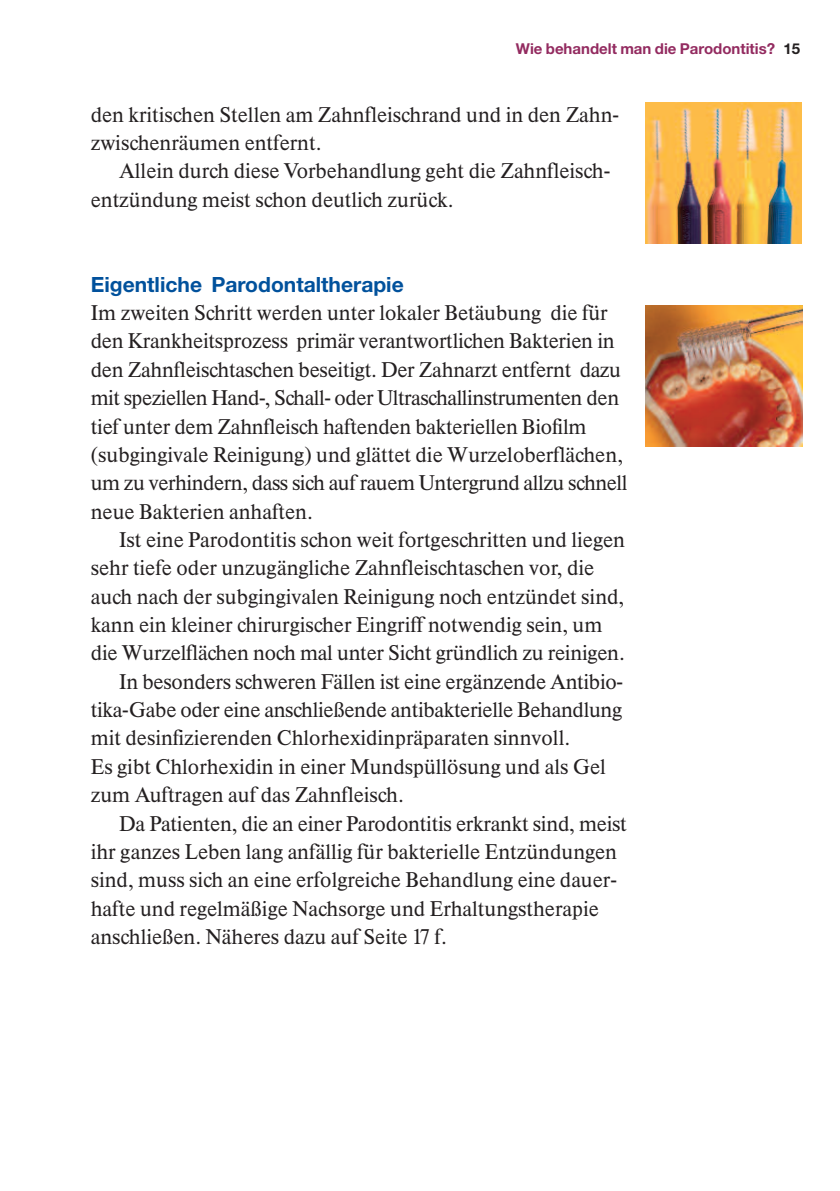
<style>
.page{position:relative;width:840px;height:1191px;background:#fff}
.page>*{position:absolute;margin:0;border:0;box-sizing:border-box;transform-origin:0 0}
.t1{font:500 21px/28.4px "Times BQ";color:#231f20}
.t2{font:700 21px "Helvetica Neue";color:#01519c}
.t3{font:700 15px "Helvetica Neue";color:#932b60}
.s1{color:#231f20}
</style>
<div class="page">
<img style="left:645px;top:102px;width:156px;height:141px">
<img style="left:645px;top:305px;width:156px;height:141px">
<p class="t3" style="left:515px;top:40px;width:286px">Wie behandelt man die Parodontitis? <span class="s1">15</span></p>
<p class="t1" style="left:91px;top:100px;width:529px">den kritischen Stellen am Zahnfleischrand und in den Zahn&shy;zwischenräumen entfernt.</p>
<p class="t1" style="left:91px;top:157px;width:520px;text-indent:28px">Allein durch diese Vorbehandlung geht die Zahnfleisch&shy;entzündung meist schon deutlich zurück.</p>
<p class="t2" style="left:91px;top:271px;width:314px">Eigentliche Parodontaltherapie</p>
<p class="t1" style="left:91px;top:298px;width:538px">Im zweiten Schritt werden unter lokaler Betäubung die für den Krankheitsprozess primär verantwortlichen Bakterien in den Zahnfleischtaschen beseitigt. Der Zahnarzt entfernt dazu mit speziellen Hand-, Schall- oder Ultraschallinstrumenten den tief unter dem Zahnfleisch haftenden bakteriellen Biofilm (subgingivale Reinigung) und glättet die Wurzeloberflächen, um zu verhindern, dass sich auf rauem Untergrund allzu schnell neue Bakterien anhaften.</p>
<p class="t1" style="left:119px;top:525px;width:507px">Ist eine Parodontitis schon weit fortgeschritten und liegen</p>
<p class="t1" style="left:91px;top:553px;width:504px">sehr tiefe oder unzugängliche Zahnfleischtaschen vor, die</p>
<p class="t1" style="left:91px;top:582px;width:534px">auch nach der subgingivalen Reinigung noch entzündet sind,</p>
<p class="t1" style="left:91px;top:610px;width:512px">kann ein kleiner chirurgischer Eingriff notwendig sein, um</p>
<p class="t1" style="left:91px;top:638px;width:535px">die Wurzelflächen noch mal unter Sicht gründlich zu reinigen.</p>
<p class="t1" style="left:119px;top:667px;width:505px">In besonders schweren Fällen ist eine ergänzende Antibio-</p>
<p class="t1" style="left:91px;top:695px;width:532px">tika-Gabe oder eine anschließende antibakterielle Behandlung</p>
<p class="t1" style="left:91px;top:723px;width:480px">mit desinfizierenden Chlorhexidinpräparaten sinnvoll.</p>
<p class="t1" style="left:91px;top:752px;width:516px">Es gibt Chlorhexidin in einer Mundspüllösung und als Gel</p>
<p class="t1" style="left:91px;top:780px;width:314px">zum Auftragen auf das Zahnfleisch.</p>
<p class="t1" style="left:119px;top:808px;width:509px">Da Patienten, die an einer Parodontitis erkrankt sind, meist</p>
<p class="t1" style="left:91px;top:837px;width:527px">ihr ganzes Leben lang anfällig für bakterielle Entzündungen</p>
<p class="t1" style="left:91px;top:865px;width:527px">sind, muss sich an eine erfolgreiche Behandlung eine dauer-</p>
<p class="t1" style="left:91px;top:894px;width:509px">hafte und regelmäßige Nachsorge und Erhaltungstherapie</p>
<p class="t1" style="left:91px;top:922px;width:357px">anschließen. Näheres dazu auf Seite 17 f.</p>
</div>
